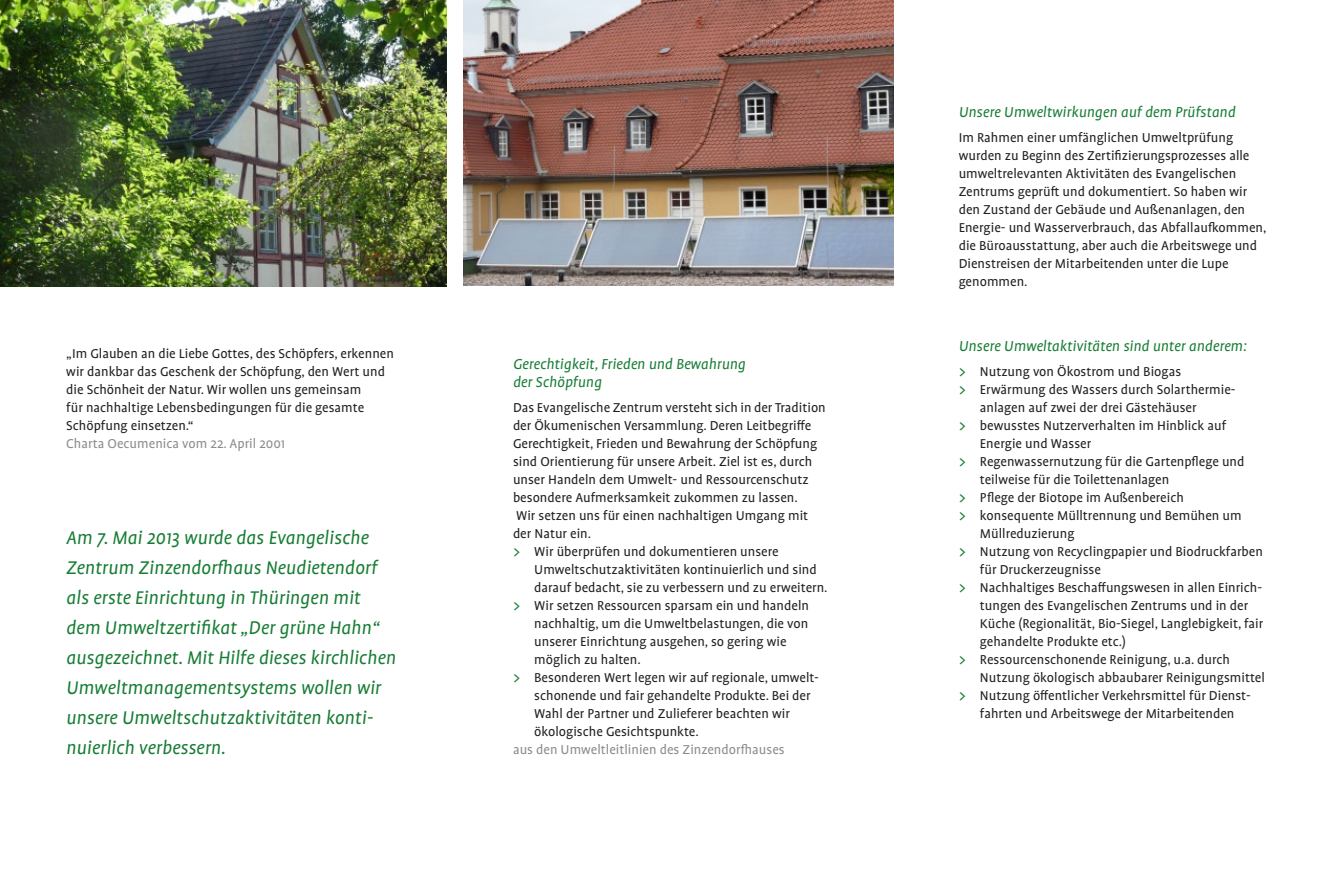
<style>
.page{position:relative;width:1336px;height:893px;background:#fff}
.page>*{position:absolute;margin:0;border:0;box-sizing:border-box;transform-origin:0 0}
.t1{font:italic 21px/30px "Profile OT";color:#177d34}
.t2{font:italic 16.5px/18px "Profile OT";color:#177d34}
.t3{font:14.7px/18px "Profile OT";color:#231f20}
.t4{font:14.7px "Profile OT";color:#8a8c8f}
.s1{font-family:"The Sans Expert";color:#177d34}
</style>
<div class="page">
<img style="left:463px;top:0;width:430px;height:285px">
<img style="left:0;top:0;width:446px;height:286px">
<p class="t3" style="left:66px;top:345px;width:329px">„Im Glauben an die Liebe Gottes, des Schöpfers, erkennen wir dankbar das Geschenk der Schöpfung, den Wert und die Schönheit der Natur. Wir wollen uns gemeinsam<br>für nachhaltige Lebensbedingungen für die gesamte Schöpfung einsetzen.“</p>
<p class="t4" style="left:66px;top:436px;width:220px">Charta Oecumenica vom 22. April 2001</p>
<p class="t1" style="left:66px;top:524px;width:331px">Am 7. Mai 2013 wurde das Evangelische Zentrum Zinzendorfhaus Neudietendorf als erste Einrichtung in Thüringen mit dem Umweltzertifikat „Der grüne Hahn“ ausgezeichnet. Mit Hilfe dieses kirchlichen Umweltmanagementsystems wollen wir unsere Umweltschutzaktivitäten konti&shy;nuierlich verbessern.</p>
<p class="t2" style="left:513px;top:355px;width:234px">Gerechtigkeit, Frieden und Bewahrung der Schöpfung</p>
<p class="t3" style="left:513px;top:399px;width:314px">Das Evangelische Zentrum versteht sich in der Tradition der Ökumenischen Versammlung. Deren Leitbegriffe Gerechtigkeit, Frieden und Bewahrung der Schöpfung sind Orientierung für unsere Arbeit. Ziel ist es, durch unser Handeln dem Umwelt- und Ressourcenschutz besondere Aufmerksamkeit zukommen zu lassen.<br>Wir setzen uns für einen nachhaltigen Umgang mit der Natur ein.<br><span class="s1">&gt;</span> Wir überprüfen und dokumentieren unsere</p>
<p class="t3" style="left:534px;top:561px;width:284px">Umweltschutzaktivitäten kontinuierlich und sind</p>
<p class="t3" style="left:534px;top:579px;width:295px">darauf bedacht, sie zu verbessern und zu erweitern.</p>
<p class="t3" style="left:513px;top:597px;width:297px"><span class="s1">&gt;</span> Wir setzen Ressourcen sparsam ein und handeln</p>
<p class="t3" style="left:534px;top:615px;width:275px">nachhaltig, um die Umweltbelastungen, die von</p>
<p class="t3" style="left:534px;top:633px;width:254px">unserer Einrichtung ausgehen, so gering wie</p>
<p class="t3" style="left:534px;top:651px;width:108px">möglich zu halten.</p>
<p class="t3" style="left:513px;top:669px;width:307px"><span class="s1">&gt;</span> Besonderen Wert legen wir auf regionale, umwelt-</p>
<p class="t3" style="left:534px;top:687px;width:278px">schonende und fair gehandelte Produkte. Bei der</p>
<p class="t3" style="left:534px;top:705px;width:257px">Wahl der Partner und Zulieferer beachten wir</p>
<p class="t3" style="left:534px;top:723px;width:166px">ökologische Gesichtspunkte.</p>
<p class="t4" style="left:513px;top:742px;width:273px">aus den Umweltleitlinien des Zinzendorfhauses</p>
<p class="t2" style="left:958px;top:103px;width:278px">Unsere Umweltwirkungen auf dem Prüfstand</p>
<p class="t3" style="left:958px;top:129px;width:309px">Im Rahmen einer umfänglichen Umweltprüfung wurden zu Beginn des Zertifizierungsprozesses alle umweltrelevanten Aktivitäten des Evangelischen Zentrums geprüft und dokumentiert. So haben wir den Zustand der Gebäude und Außenanlagen, den Energie- und Wasserverbrauch, das Abfallaufkommen, die Büroausstattung, aber auch die Arbeitswege und Dienstreisen der Mitarbeitenden unter die Lupe genommen.</p>
<p class="t2" style="left:958px;top:337px;width:289px">Unsere Umweltaktivitäten sind unter anderem:</p>
<p class="t3" style="left:958px;top:363px;width:224px"><span class="s1">&gt;</span> Nutzung von Ökostrom und Biogas</p>
<p class="t3" style="left:958px;top:381px;width:277px"><span class="s1">&gt;</span> Erwärmung des Wassers durch Solarthermie-</p>
<p class="t3" style="left:979px;top:399px;width:218px">anlagen auf zwei der drei Gästehäuser</p>
<p class="t3" style="left:958px;top:417px;width:269px"><span class="s1">&gt;</span> bewusstes Nutzerverhalten im Hinblick auf</p>
<p class="t3" style="left:979px;top:435px;width:113px">Energie und Wasser</p>
<p class="t3" style="left:958px;top:453px;width:287px"><span class="s1">&gt;</span> Regenwassernutzung für die Gartenpflege und</p>
<p class="t3" style="left:979px;top:471px;width:191px">teilweise für die Toilettenanlagen</p>
<p class="t3" style="left:958px;top:489px;width:227px"><span class="s1">&gt;</span> Pflege der Biotope im Außenbereich</p>
<p class="t3" style="left:958px;top:507px;width:284px"><span class="s1">&gt;</span> konsequente Mülltrennung und Bemühen um</p>
<p class="t3" style="left:979px;top:525px;width:96px">Müllreduzierung</p>
<p class="t3" style="left:958px;top:543px;width:306px"><span class="s1">&gt;</span> Nutzung von Recyclingpapier und Biodruckfarben</p>
<p class="t3" style="left:979px;top:561px;width:122px">für Druckerzeugnisse</p>
<p class="t3" style="left:958px;top:579px;width:305px"><span class="s1">&gt;</span> Nachhaltiges Beschaffungswesen in allen Einrich-</p>
<p class="t3" style="left:979px;top:597px;width:270px">tungen des Evangelischen Zentrums und in der</p>
<p class="t3" style="left:979px;top:615px;width:285px">Küche (Regionalität, Bio-Siegel, Langlebigkeit, fair</p>
<p class="t3" style="left:979px;top:633px;width:147px">gehandelte Produkte etc.)</p>
<p class="t3" style="left:958px;top:651px;width:273px"><span class="s1">&gt;</span> Ressourcenschonende Reinigung, u.a. durch</p>
<p class="t3" style="left:979px;top:669px;width:286px">Nutzung ökologisch abbaubarer Reinigungsmittel</p>
<p class="t3" style="left:958px;top:687px;width:293px"><span class="s1">&gt;</span> Nutzung öffentlicher Verkehrsmittel für Dienst-</p>
<p class="t3" style="left:979px;top:705px;width:256px">fahrten und Arbeitswege der Mitarbeitenden</p>
</div>
